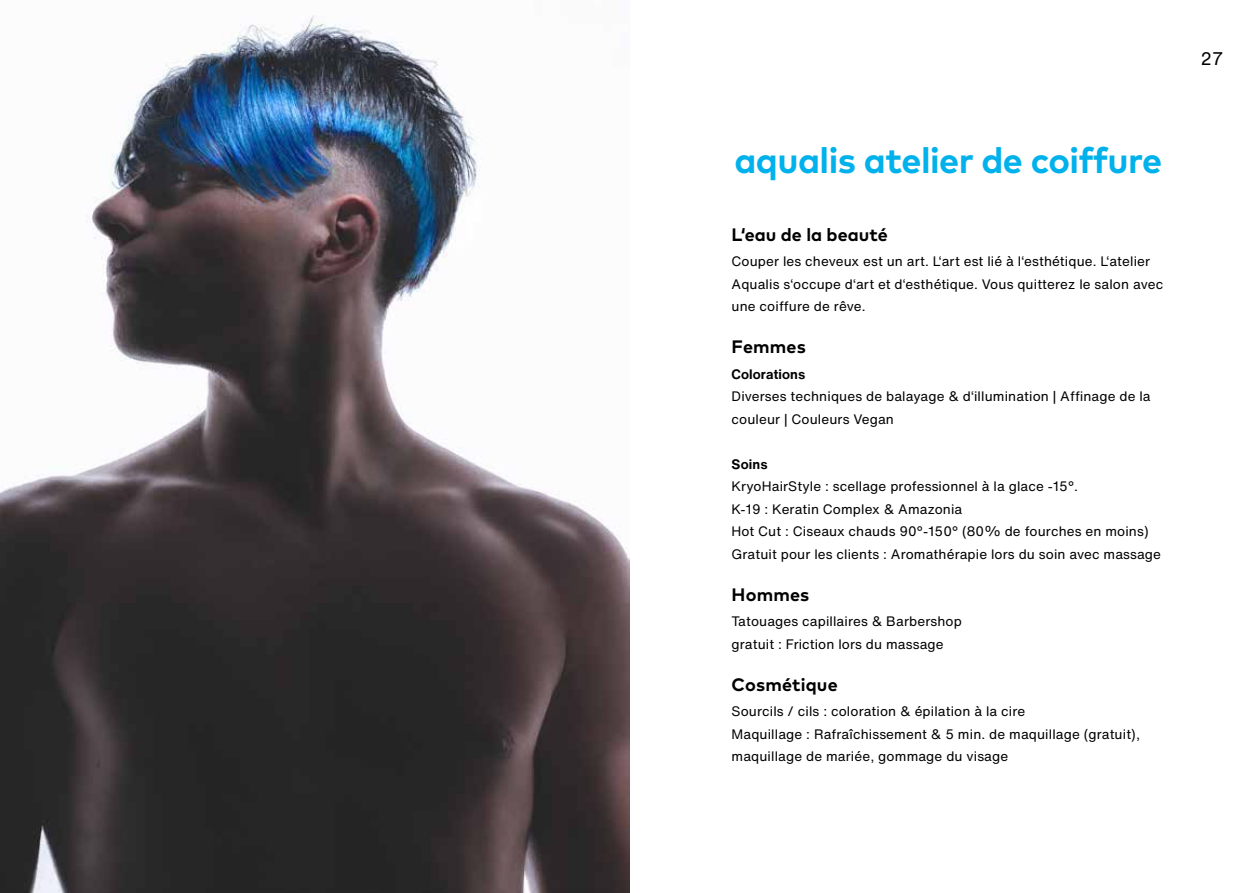
<style>
.page{position:relative;width:1259px;height:893px;background:#fff}
.page>*{position:absolute;margin:0;border:0;box-sizing:border-box;transform-origin:0 0}
.Zwischentitel{font:700 36px "Mark Pro";letter-spacing:-.015em;color:#00b1eb}
.Titel{font:700 18px "Mark Pro";letter-spacing:.005em;color:#000}
.t1{font:18px "Helvetica Now Text";color:#000}
.Fliesstext{font:13.5px/22.5px "Helvetica Now Text";letter-spacing:.01em;color:#000}
.Titel-2{font:13.5px/22.5px "Helvetica Now Text";letter-spacing:.01em;color:#000}
.Fliesstext-2{font:700 13.5px "Helvetica Now Text";letter-spacing:.01em;color:#000}
.s1{font-weight:700}
</style>
<div class="page">
<img style="left:0;top:15px;width:629px;height:878px">
<p class="Zwischentitel" style="left:734px;top:133px;width:429px">aqualis atelier de coiffure</p>
<p class="Titel" style="left:731px;top:221px;width:158px">L‘eau de la beauté</p>
<p class="Fliesstext" style="left:731px;top:250px;width:433px">Couper les cheveux est un art. L‘art est lié à l‘esthétique. L‘atelier<br>Aqualis s‘occupe d‘art et d‘esthétique. Vous quitterez le salon avec une coiffure de rêve.</p>
<p class="Titel" style="left:731px;top:333px;width:76px">Femmes</p>
<p class="Titel-2" style="left:731px;top:363px;width:420px"><span class="s1">Colorations<br></span>Diverses techniques de balayage &amp; d‘illumination | Affinage de la couleur | Couleurs Vegan</p>
<p class="Fliesstext-2" style="left:731px;top:454px;width:38px">Soins</p>
<p class="Fliesstext" style="left:731px;top:475px;width:418px">KryoHairStyle : scellage professionnel à la glace -15°.<br>K-19 : Keratin Complex &amp; Amazonia<br>Hot Cut : Ciseaux chauds 90°-150° (80% de fourches en moins)</p>
<p class="Fliesstext" style="left:731px;top:543px;width:431px">Gratuit pour les clients : Aromathérapie lors du soin avec massage</p>
<p class="Titel" style="left:731px;top:581px;width:79px">Hommes</p>
<p class="Fliesstext" style="left:731px;top:610px;width:232px">Tatouages capillaires &amp; Barbershop gratuit : Friction lors du massage</p>
<p class="Titel" style="left:731px;top:671px;width:108px">Cosmétique</p>
<p class="Fliesstext" style="left:731px;top:700px;width:410px">Sourcils / cils : coloration &amp; épilation à la cire<br>Maquillage : Rafraîchissement &amp; 5 min. de maquillage (gratuit), maquillage de mariée, gommage du visage</p>
<h2 class="t1" style="left:1200px;top:45px;width:25px">27</h2>
</div>
